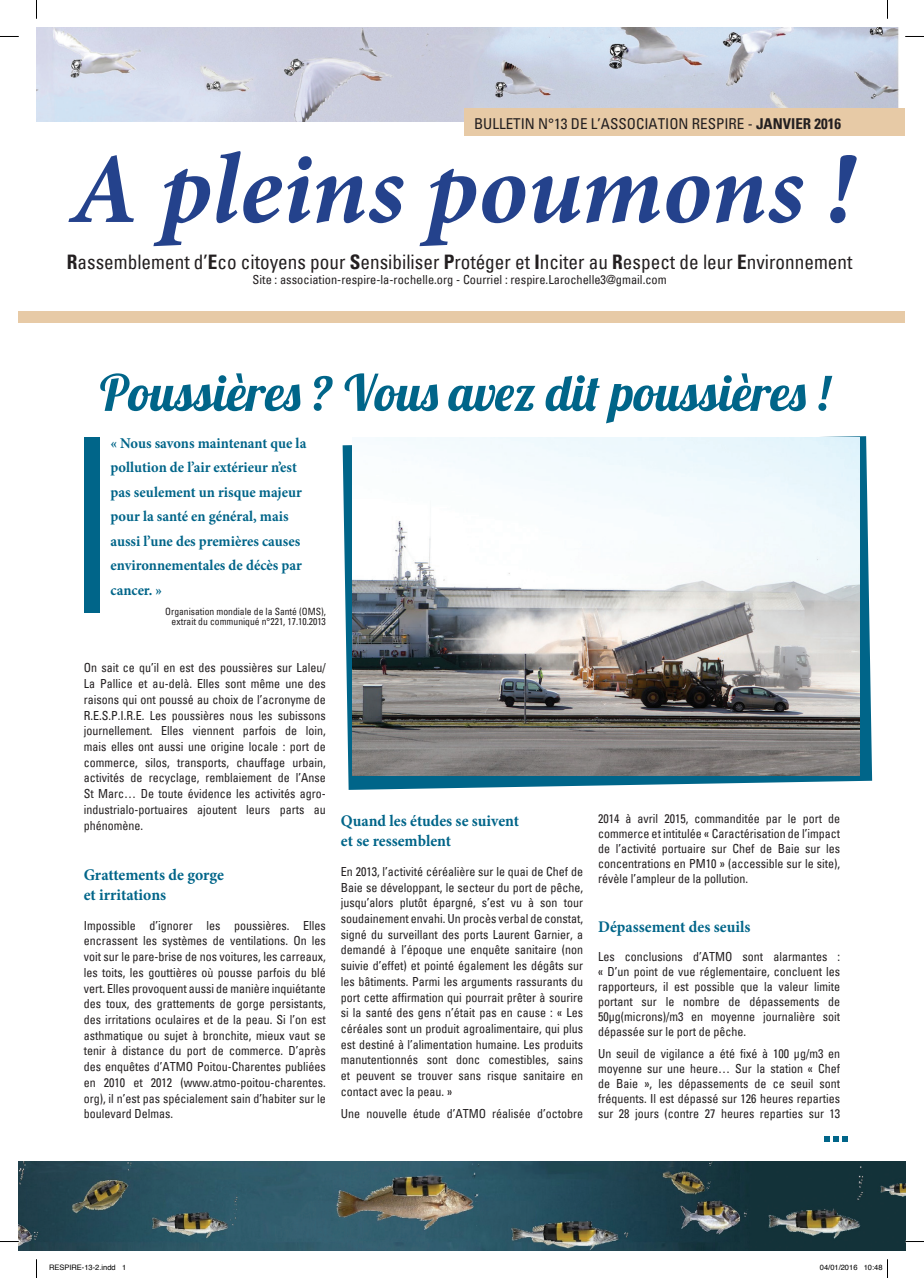
<style>
.page{position:relative;width:924px;height:1278px;background:#fff}
.page>*{position:absolute;margin:0;border:0;box-sizing:border-box;transform-origin:0 0}
.t1{font:italic 700 100.75px "Minion Pro";letter-spacing:-.005em;color:#24428c}
.t2{font:50px "Lobster";color:#006589}
.t3{font:condensed 20px "Univers";color:#231f20;scale:.96 1}
.t4{font:700 16.25px/20.2px "Minion Pro";color:#006589;scale:.96 1}
.t5{font:700 15px/24.5px "Minion Pro";color:#006589;scale:.96 1}
.t6{font:condensed 15px "Univers";color:#231f20}
.t7{font:condensed 12.5px/15.8px "Univers";color:#231f20;text-align:justify;scale:.96 1}
.t8{font:condensed 12.5px "Univers";color:#231f20}
.t9{font:condensed 10px/10.8px "Univers";color:#231f20;text-align:right;scale:.96 1}
.t10{font:7.5px "Helvetica";color:#000}
.s1{font-weight:700}
</style>
<div class="page">
<svg style="left:342px;top:436px;width:530px;height:354px;fill:#006589"></svg>
<div style="left:19px;top:311px;width:886px;height:12px;background:#e7caa6"></div>
<img style="left:36px;top:27px;width:863px;height:95px">
<img style="left:352px;top:437px;width:507px;height:338px">
<img style="left:19px;top:1161px;width:886px;height:89px">
<div style="left:464px;top:108px;width:441px;height:27px;background:#e7caa6"></div>
<div style="left:85px;top:437px;width:15px;height:176px;background:#006589"></div>
<img style="left:280px;top:52px;width:121px;height:70px">
<img style="left:196px;top:61px;width:64px;height:36px">
<img style="left:490px;top:57px;width:70px;height:44px">
<svg style="left:824px;top:1136px;width:24px;height:6px"></svg>
<svg style="left:0;top:36px;width:19px;height:1px"></svg>
<svg style="left:905px;top:36px;width:18px;height:1px"></svg>
<svg style="left:0;top:1240px;width:19px;height:2px"></svg>
<svg style="left:905px;top:1240px;width:18px;height:2px"></svg>
<svg style="left:36px;top:0;width:1px;height:19px"></svg>
<svg style="left:36px;top:1259px;width:1px;height:19px"></svg>
<svg style="left:887px;top:0;width:1px;height:19px"></svg>
<svg style="left:887px;top:1259px;width:1px;height:19px"></svg>
<p class="t6" style="left:474px;top:117px;width:368px">BULLETIN N°13 DE L’ASSOCIATION RESPIRE - <span class="s1">JANVIER 2016</span></p>
<h1 class="t1" style="left:70px;top:118px;width:784px">A pleins poumons !</h1>
<h3 class="t3" style="left:67px;top:254px;width:819px"><span class="s1">R</span>assemblement d’<span class="s1">E</span>co citoyens pour <span class="s1">S</span>ensibiliser <span class="s1">P</span>rotéger et <span class="s1">I</span>nciter au <span class="s1">R</span>espect de leur <span class="s1">E</span>nvironnement</h3>
<p class="t8" style="left:252px;top:275px;width:415px">Site : association-respire-la-rochelle.org - Courriel : respire.Larochelle3@gmail.com</p>
<h2 class="t2" style="left:100px;top:361px;width:731px">Poussières ? Vous avez dit poussières !</h2>
<p class="t5" style="left:110px;top:431px;width:205px">« Nous savons maintenant que la pollution de l’air extérieur n’est pas seulement un risque majeur pour la santé en général, mais aussi l’une des premières causes environnementales de décès par cancer. »</p>
<p class="t9" style="left:165px;top:606px;width:169px">Organisation mondiale de la Santé (OMS), extrait du communiqué n°221, 17.10.2013</p>
<p class="t7" style="left:84px;top:661px;width:254px">On sait ce qu’il en est des poussières sur Laleu/ La Pallice et au-delà. Elles sont même une des raisons qui ont poussé au choix de l’acronyme de R.E.S.P.I.R.E. Les poussières nous les subissons journellement. Elles viennent parfois de loin, mais elles ont aussi une origine locale : port de commerce, silos, transports, chauffage urbain, activités de recyclage, remblaiement de l’Anse St Marc… De toute évidence les activités agro&shy;industrialo-portuaires ajoutent leurs parts au phénomène.</p>
<h3 class="t4" style="left:84px;top:864px;width:147px">Grattements de gorge et irritations</h3>
<p class="t7" style="left:84px;top:918px;width:254px">Impossible d’ignorer les poussières. Elles encrassent les systèmes de ventilations. On les voit sur le pare-brise de nos voitures, les carreaux, les toits, les gouttières où pousse parfois du blé vert. Elles provoquent aussi de manière inquiétante des toux, des grattements de gorge persistants, des irritations oculaires et de la peau. Si l’on est asthmatique ou sujet à bronchite, mieux vaut se tenir à distance du port de commerce. D’après des enquêtes d’ATMO Poitou-Charentes publiées en 2010 et 2012 (www.atmo-poitou-charentes. org), il n’est pas spécialement sain d’habiter sur le boulevard Delmas.</p>
<h3 class="t4" style="left:341px;top:810px;width:187px">Quand les études se suivent et se ressemblent</h3>
<p class="t7" style="left:341px;top:865px;width:254px">En 2013, l’activité céréalière sur le quai de Chef de Baie se développant, le secteur du port de pêche, jusqu’alors plutôt épargné, s’est vu à son tour soudainement envahi. Un procès verbal de constat, signé du surveillant des ports Laurent Garnier, a demandé à l’époque une enquête sanitaire (non suivie d’effet) et pointé également les dégâts sur les bâtiments. Parmi les arguments rassurants du port cette affirmation qui pourrait prêter à sourire si la santé des gens n’était pas en cause : « Les céréales sont un produit agroalimentaire, qui plus est destiné à l’alimentation humaine. Les produits manutentionnés sont donc comestibles, sains et peuvent se trouver sans risque sanitaire en contact avec la peau. »</p>
<p class="t7" style="left:341px;top:1107px;width:254px">Une nouvelle étude d’ATMO réalisée d’octobre</p>
<p class="t7" style="left:598px;top:812px;width:254px;line-height:15px">2014 à avril 2015, commanditée par le port de commerce et intitulée « Caractérisation de l’impact de l’activité portuaire sur Chef de Baie sur les concentrations en PM10 » (accessible sur le site), révèle l’ampleur de la pollution.</p>
<h3 class="t4" style="left:598px;top:916px;width:160px">Dépassement des seuils</h3>
<p class="t7" style="left:598px;top:950px;width:254px;line-height:15px">Les conclusions d’ATMO sont alarmantes : « D’un point de vue réglementaire, concluent les rapporteurs, il est possible que la valeur limite portant sur le nombre de dépassements de 50μg(microns)/m3 en moyenne journalière soit dépassée sur le port de pêche.</p>
<p class="t7" style="left:598px;top:1047px;width:254px;line-height:15px">Un seuil de vigilance a été fixé à 100 μg/m3 en moyenne sur une heure… Sur la station « Chef de Baie », les dépassements de ce seuil sont fréquents. Il est dépassé sur 126 heures reparties sur 28 jours (contre 27 heures reparties sur 13</p>
<p class="t10" style="left:49px;top:1262px;width:79px">RESPIRE-13-2.indd 1</p>
<p class="t10" style="left:819px;top:1262px;width:64px">04/01/2016 10:48</p>
</div>
